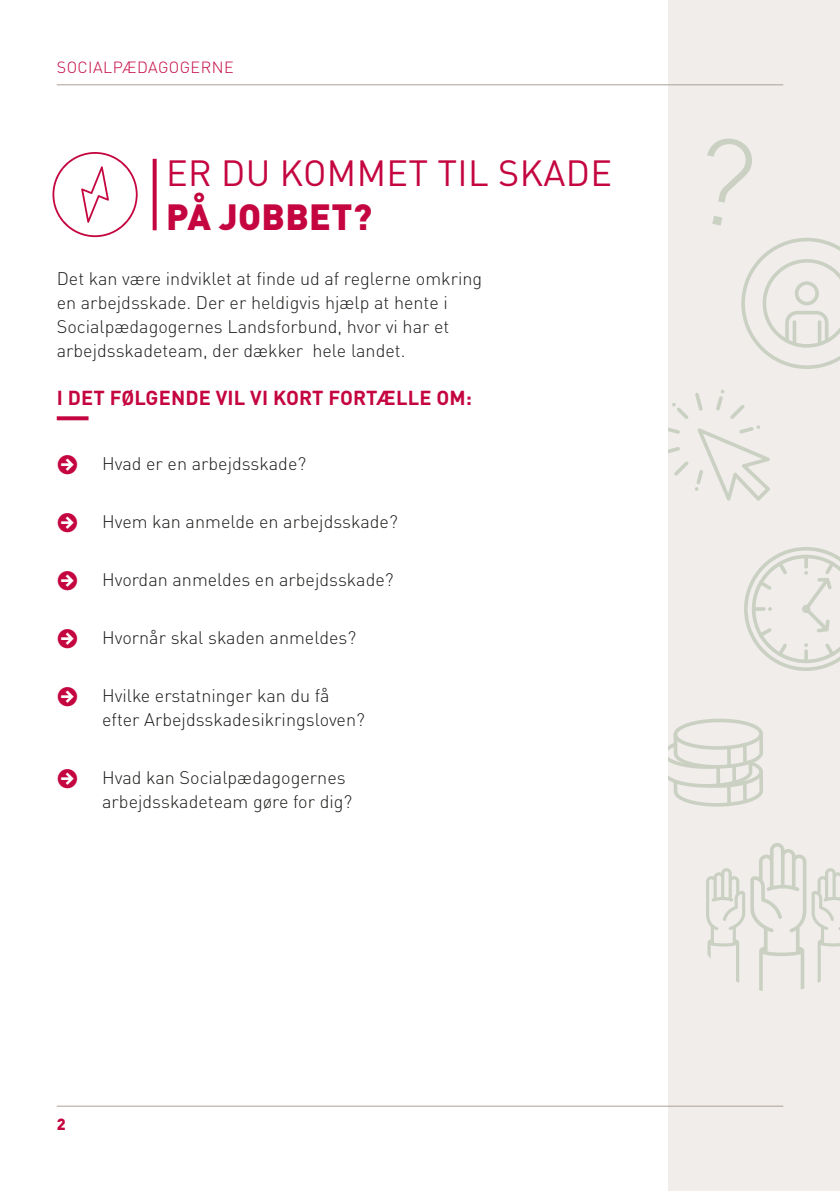
<style>
.page{position:relative;width:840px;height:1191px;background:#fff}
.page>*{position:absolute;margin:0;border:0;box-sizing:border-box;transform-origin:0 0}
.t1{font:36px "DINOT";letter-spacing:.01em;color:#c40540}
.t2{font:900 36px "DINOT";letter-spacing:.01em;color:#c40540}
.t3{font:700 20px "DINOT";letter-spacing:.01em;color:#c40540}
.t4{font:300 18px/24px "DINOT";color:#1d1d1b}
.t5{font:300 16px "DINOT";letter-spacing:.03em;color:#c40540}
.t6{font:900 16px "DINOT";color:#c40540}
.s1{font-family:"Klavika";font-weight:700;font-size:28px;color:#c40540}
</style>
<div class="page">
<div style="left:667px;top:0;width:172px;height:1191px;background:#f0edea"></div>
<svg style="left:741px;top:238px;width:98px;height:131px"></svg>
<svg style="left:672px;top:403px;width:16px;height:16px"></svg>
<svg style="left:667px;top:426px;width:12px;height:8px"></svg>
<svg style="left:674px;top:461px;width:14px;height:14px"></svg>
<svg style="left:695px;top:393px;width:7px;height:18px"></svg>
<svg style="left:667px;top:447px;width:12px;height:8px"></svg>
<svg style="left:695px;top:425px;width:74px;height:76px"></svg>
<svg style="left:716px;top:390px;width:28px;height:29px"></svg>
<svg style="left:667px;top:718px;width:95px;height:88px"></svg>
<svg style="left:742px;top:781px;width:4px;height:21px"></svg>
<svg style="left:726px;top:784px;width:4px;height:21px"></svg>
<svg style="left:744px;top:547px;width:95px;height:124px"></svg>
<svg style="left:706px;top:843px;width:133px;height:148px"></svg>
<hr style="left:57px;top:84px;width:725px;height:1px;background:#aba197">
<hr style="left:57px;top:1105px;width:725px;height:1px;background:#aba197">
<svg style="left:152px;top:159px;width:4px;height:71px"></svg>
<svg style="left:57px;top:416px;width:31px;height:4px"></svg>
<svg style="left:52px;top:152px;width:85px;height:85px"></svg>
<svg style="left:707px;top:138px;width:45px;height:87px"></svg>
<p class="t5" style="left:57px;top:55px;width:178px">SOCIALPÆDAGOGERNE</p>
<h1 class="t1" style="left:166px;top:151px;width:447px">ER DU KOMMET TIL SKADE</h1>
<h1 class="t2" style="left:166px;top:188px;width:207px">PÅ JOBBET?</h1>
<p class="t4" style="left:57px;top:265px;width:427px">Det kan være indviklet at finde ud af reglerne omkring en arbejdsskade. Der er heldigvis hjælp at hente i Socialpædagogernes Landsforbund, hvor vi har et arbejdsskadeteam, der dækker hele landet.</p>
<p class="t3" style="left:57px;top:385px;width:416px">I DET FØLGENDE VIL VI KORT FORTÆLLE OM:</p>
<p class="t4" style="left:57px;top:450px;width:251px"><span class="s1">•</span> Hvad er en arbejdsskade?</p>
<p class="t4" style="left:57px;top:508px;width:342px"><span class="s1">•</span> Hvem kan anmelde en arbejdsskade?</p>
<p class="t4" style="left:57px;top:566px;width:338px"><span class="s1">•</span> Hvordan anmeldes en arbejdsskade?</p>
<p class="t4" style="left:57px;top:624px;width:301px"><span class="s1">•</span> Hvornår skal skaden anmeldes?</p>
<p class="t4" style="left:102px;top:682px;width:264px;text-indent:-45px"><span class="s1">•</span> Hvilke erstatninger kan du få efter Arbejdsskadesikringsloven?</p>
<p class="t4" style="left:102px;top:764px;width:251px;text-indent:-45px"><span class="s1">•</span> Hvad kan Socialpædagogernes arbejdsskadeteam gøre for dig?</p>
<p class="t6" style="left:57px;top:1111px;width:10px">2</p>
</div>
